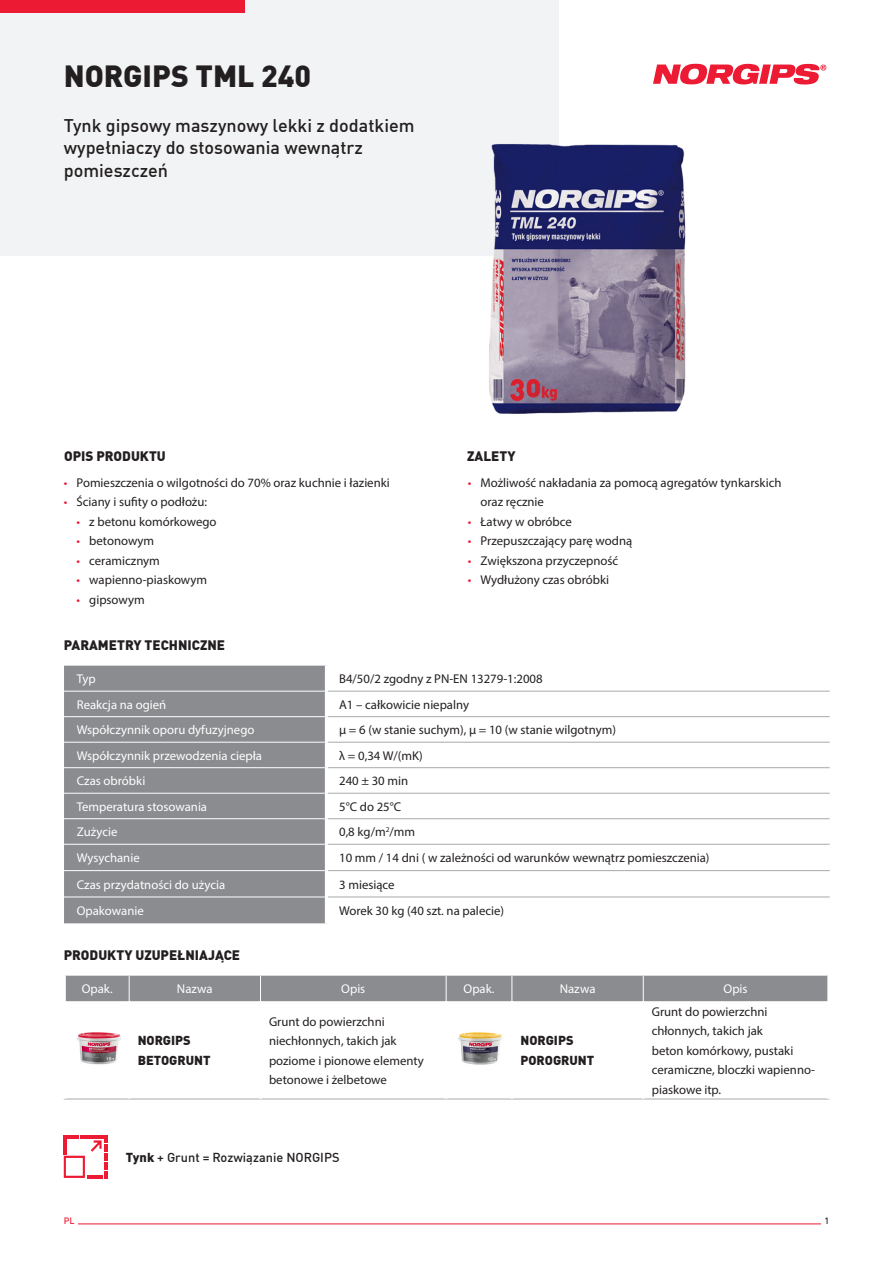
<style>
.page{position:relative;width:893px;height:1263px;background:#fff}
.page>*{position:absolute;margin:0;border:0;box-sizing:border-box;transform-origin:0 0}
.t1{font:900 30px "DIN Offc Pro";color:#231f20}
.t2{font:500 18px/22.5px "DIN Offc Pro";color:#231f20}
.header_2{font:900 13.5px "DIN Offc Pro";color:#231f20}
.txt{font:12.75px/19.5px "Myriad Pro";color:#231f20}
.t3{font:12.75px "Myriad Pro";color:#fff}
.txt-2{font:900 12.75px/19.5px "DIN Offc Pro";color:#231f20}
.t4{font:500 12.75px "DIN Offc Pro";color:#231f20}
.t5{font:500 9px "DIN Offc Pro";color:#ed1a33}
.t6{font:500 9px "DIN Offc Pro";color:#231f20}
.s1{color:#ed1a33}
.s2{font-weight:900}
</style>
<div class="page">
<div style="left:0;top:0;width:558px;height:255px;background:#f2f3f4"></div>
<div style="left:0;top:0;width:244px;height:13px;background:#ed1a33"></div>
<svg style="left:653px;top:64px;width:173px;height:20px"></svg>
<hr style="left:78px;top:1223px;width:743px;height:1px;background:#ed1a33">
<img style="left:468px;top:117px;width:218px;height:297px">
<div style="left:64px;top:666px;width:261px;height:257px;background:#8a8c8f"></div>
<hr style="left:64px;top:691px;width:261px;height:1px;background:#fff">
<hr style="left:64px;top:716px;width:261px;height:1px;background:#fff">
<hr style="left:64px;top:742px;width:261px;height:1px;background:#fff">
<hr style="left:64px;top:767px;width:261px;height:1px;background:#fff">
<hr style="left:64px;top:793px;width:261px;height:1px;background:#fff">
<hr style="left:64px;top:818px;width:261px;height:1px;background:#fff">
<hr style="left:64px;top:844px;width:261px;height:1px;background:#fff">
<hr style="left:64px;top:870px;width:261px;height:1px;background:#fff">
<hr style="left:64px;top:896px;width:261px;height:1px;background:#fff">
<hr style="left:328px;top:691px;width:502px;height:1px;background:#a8a9ad">
<hr style="left:328px;top:716px;width:502px;height:1px;background:#a8a9ad">
<hr style="left:328px;top:742px;width:502px;height:1px;background:#a8a9ad">
<hr style="left:328px;top:767px;width:502px;height:1px;background:#a8a9ad">
<hr style="left:328px;top:793px;width:502px;height:1px;background:#a8a9ad">
<hr style="left:328px;top:818px;width:502px;height:1px;background:#a8a9ad">
<hr style="left:328px;top:844px;width:502px;height:1px;background:#a8a9ad">
<hr style="left:328px;top:870px;width:502px;height:1px;background:#a8a9ad">
<hr style="left:328px;top:896px;width:502px;height:1px;background:#a8a9ad">
<hr style="left:64px;top:1098px;width:65px;height:1px;background:#a8a9ad">
<hr style="left:129px;top:1098px;width:131px;height:1px;background:#a8a9ad">
<hr style="left:260px;top:1098px;width:186px;height:1px;background:#a8a9ad">
<hr style="left:446px;top:1098px;width:66px;height:1px;background:#a8a9ad">
<hr style="left:512px;top:1098px;width:131px;height:1px;background:#a8a9ad">
<hr style="left:643px;top:1098px;width:186px;height:1px;background:#a8a9ad">
<div style="left:65px;top:976px;width:763px;height:25px;background:#8a8c8f"></div>
<img style="left:77px;top:1032px;width:44px;height:33px">
<img style="left:458px;top:1032px;width:45px;height:33px">
<svg style="left:64px;top:1135px;width:43px;height:44px"></svg>
<p class="t1" style="left:64px;top:52px;width:249px">NORGIPS TML 240</p>
<p class="t2" style="left:64px;top:113px;width:352px">Tynk gipsowy maszynowy lekki z dodatkiem wypełniaczy do stosowania wewnątrz pomieszczeń</p>
<p class="header_2" style="left:64px;top:446px;width:103px">OPIS PRODUKTU</p>
<p class="header_2" style="left:467px;top:446px;width:50px">ZALETY</p>
<p class="txt" style="left:64px;top:472px;width:328px"><span class="s1">•</span> Pomieszczenia o wilgotności do 70% oraz kuchnie i łazienki</p>
<p class="txt" style="left:64px;top:492px;width:145px"><span class="s1">•</span> Ściany i sufity o podłożu:</p>
<p class="txt" style="left:77px;top:511px;width:142px"><span class="s1">•</span> z betonu komórkowego</p>
<p class="txt" style="left:77px;top:531px;width:79px"><span class="s1">•</span> betonowym</p>
<p class="txt" style="left:77px;top:550px;width:85px"><span class="s1">•</span> ceramicznym</p>
<p class="txt" style="left:77px;top:570px;width:132px"><span class="s1">•</span> wapienno-piaskowym</p>
<p class="txt" style="left:77px;top:589px;width:70px"><span class="s1">•</span> gipsowym</p>
<p class="txt" style="left:480px;top:472px;width:303px;text-indent:-13px"><span class="s1">•</span> Możliwość nakładania za pomocą agregatów tynkarskich oraz ręcznie</p>
<p class="txt" style="left:468px;top:511px;width:106px"><span class="s1">•</span> Łatwy w obróbce</p>
<p class="txt" style="left:468px;top:531px;width:166px"><span class="s1">•</span> Przepuszczający parę wodną</p>
<p class="txt" style="left:468px;top:550px;width:152px"><span class="s1">•</span> Zwiększona przyczepność</p>
<p class="txt" style="left:468px;top:570px;width:143px"><span class="s1">•</span> Wydłużony czas obróbki</p>
<p class="header_2" style="left:64px;top:635px;width:163px">PARAMETRY TECHNICZNE</p>
<p class="t3" style="left:77px;top:671px;width:21px">Typ</p>
<p class="txt" style="left:339px;top:669px;width:205px">B4/50/2 zgodny z PN-EN 13279-1:2008</p>
<p class="t3" style="left:77px;top:696px;width:91px">Reakcja na ogień</p>
<p class="txt" style="left:339px;top:694px;width:131px">A1 – całkowicie niepalny</p>
<p class="t3" style="left:77px;top:722px;width:179px">Współczynnik oporu dyfuzyjnego</p>
<p class="txt" style="left:339px;top:720px;width:278px">μ = 6 (w stanie suchym), μ = 10 (w stanie wilgotnym)</p>
<p class="t3" style="left:77px;top:747px;width:187px">Współczynnik przewodzenia ciepła</p>
<p class="txt" style="left:339px;top:745px;width:85px">λ = 0,34 W/(mK)</p>
<p class="t3" style="left:77px;top:773px;width:70px">Czas obróbki</p>
<p class="txt" style="left:339px;top:771px;width:71px">240 ± 30 min</p>
<p class="t3" style="left:77px;top:799px;width:132px">Temperatura stosowania</p>
<p class="txt" style="left:339px;top:796px;width:64px">5°C do 25°C</p>
<p class="t3" style="left:77px;top:824px;width:42px">Zużycie</p>
<p class="txt" style="left:339px;top:822px;width:77px">0,8 kg/m<sup>2</sup>/mm</p>
<p class="t3" style="left:77px;top:850px;width:64px">Wysychanie</p>
<p class="txt" style="left:339px;top:848px;width:372px">10 mm / 14 dni ( w zależności od warunków wewnątrz pomieszczenia)</p>
<p class="t3" style="left:77px;top:876px;width:150px">Czas przydatności do użycia</p>
<p class="txt" style="left:339px;top:874px;width:57px">3 miesiące</p>
<p class="t3" style="left:77px;top:903px;width:69px">Opakowanie</p>
<p class="txt" style="left:339px;top:901px;width:166px">Worek 30 kg (40 szt. na palecie)</p>
<p class="header_2" style="left:64px;top:945px;width:178px">PRODUKTY UZUPEŁNIAJĄCE</p>
<p class="t3" style="left:82px;top:981px;width:32px">Opak.</p>
<p class="t3" style="left:177px;top:981px;width:37px">Nazwa</p>
<p class="t3" style="left:341px;top:981px;width:26px">Opis</p>
<p class="t3" style="left:464px;top:981px;width:32px">Opak.</p>
<p class="t3" style="left:560px;top:981px;width:37px">Nazwa</p>
<p class="t3" style="left:723px;top:981px;width:26px">Opis</p>
<p class="txt-2" style="left:138px;top:1030px;width:74px">NORGIPS<br>BETOGRUNT</p>
<p class="txt" style="left:269px;top:1011px;width:156px">Grunt do powierzchni niechłonnych, takich jak poziome i pionowe elementy betonowe i żelbetowe</p>
<p class="t4" style="left:126px;top:1147px;width:215px"><span class="s2">Tynk</span> + Grunt = Rozwiązanie NORGIPS</p>
<p class="txt-2" style="left:520px;top:1030px;width:75px">NORGIPS<br>POROGRUNT</p>
<p class="txt" style="left:652px;top:1002px;width:165px">Grunt do powierzchni chłonnych, takich jak<br>beton komórkowy, pustaki ceramiczne, bloczki wapienno&shy;piaskowe itp.</p>
<p class="t5" style="left:64px;top:1214px;width:12px">PL</p>
<p class="t6" style="left:824px;top:1214px;width:6px">1</p>
</div>
